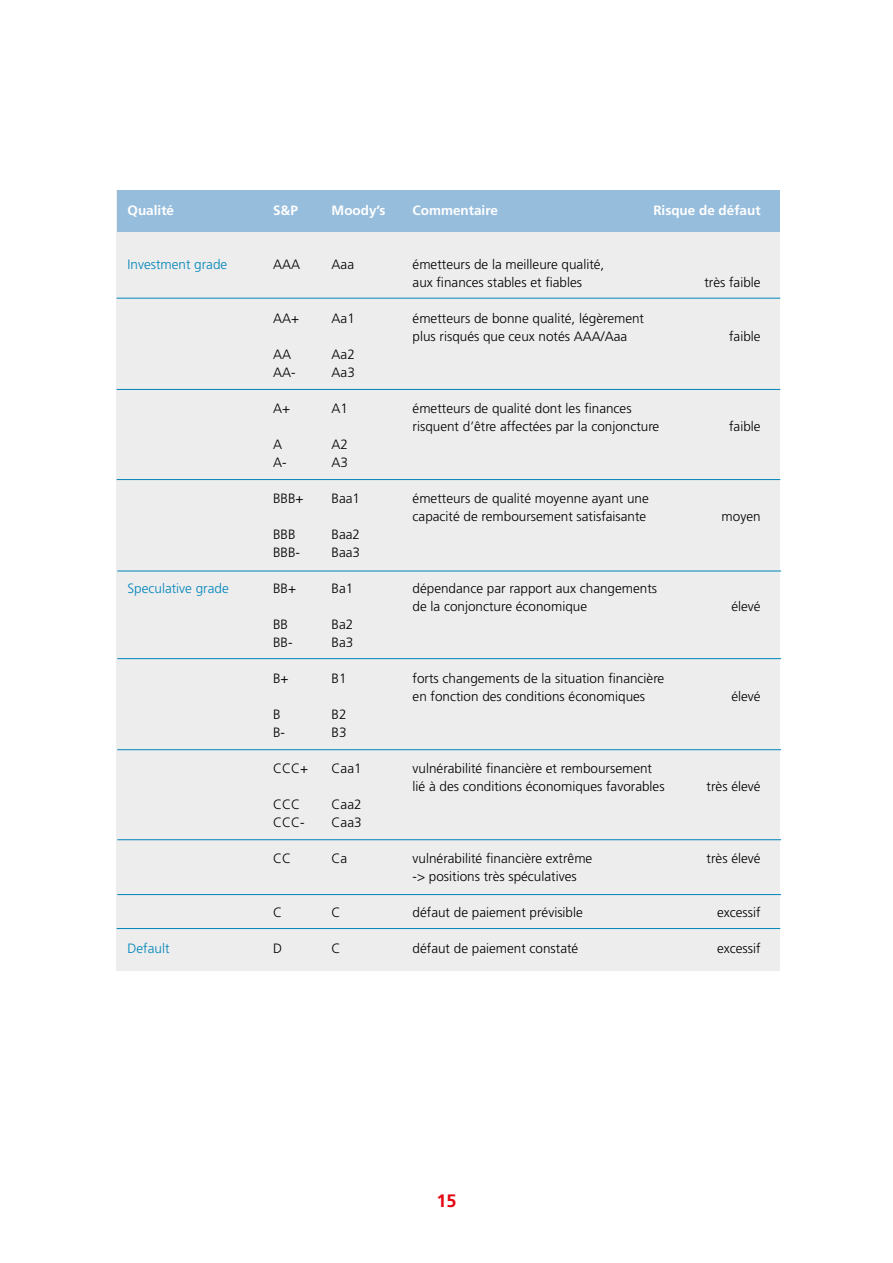
<style>
.page{position:relative;width:893px;height:1263px;background:#fff}
.page>*{position:absolute;margin:0;border:0;box-sizing:border-box;transform-origin:0 0}
.t1{font:700 18px "Frutiger";color:#e30613}
.t2{font:300 13.5px "Frutiger";color:#000}
.t3{font:700 13.5px "Frutiger";color:#fff}
.t4{font:300 13.5px "Frutiger";color:#0085b9}
</style>
<div class="page">
<div style="left:117px;top:190px;width:663px;height:781px;background:#ededed"></div>
<div style="left:117px;top:190px;width:662px;height:42px;background:#97bddd"></div>
<hr style="left:117px;top:298px;width:663px;height:1px;background:#0085b9">
<hr style="left:117px;top:389px;width:663px;height:1px;background:#0085b9">
<hr style="left:117px;top:479px;width:663px;height:1px;background:#0085b9">
<hr style="left:117px;top:571px;width:664px;height:1px;background:#0085b9">
<hr style="left:117px;top:658px;width:664px;height:1px;background:#0085b9">
<hr style="left:117px;top:749px;width:664px;height:1px;background:#0085b9">
<hr style="left:117px;top:839px;width:664px;height:1px;background:#0085b9">
<hr style="left:117px;top:894px;width:664px;height:1px;background:#0085b9">
<hr style="left:117px;top:928px;width:663px;height:1px;background:#0085b9">
<p class="t3" style="left:128px;top:203px;width:48px">Qualité</p>
<p class="t3" style="left:273px;top:203px;width:26px">S&amp;P</p>
<p class="t3" style="left:332px;top:203px;width:55px">Moody’s</p>
<p class="t3" style="left:413px;top:203px;width:87px">Commentaire</p>
<p class="t3" style="left:653px;top:203px;width:109px">Risque de défaut</p>
<p class="t4" style="left:128px;top:257px;width:101px">Investment grade</p>
<p class="t2" style="left:273px;top:257px;width:29px">AAA</p>
<p class="t2" style="left:332px;top:257px;width:24px">Aaa</p>
<p class="t2" style="left:413px;top:257px;width:193px">émetteurs de la meilleure qualité,</p>
<p class="t2" style="left:413px;top:275px;width:171px">aux finances stables et fiables</p>
<p class="t2" style="left:704px;top:275px;width:58px">très faible</p>
<p class="t2" style="left:273px;top:311px;width:28px">AA+</p>
<p class="t2" style="left:332px;top:311px;width:25px">Aa1</p>
<p class="t2" style="left:413px;top:311px;width:233px">émetteurs de bonne qualité, légèrement</p>
<p class="t2" style="left:413px;top:329px;width:216px">plus risqués que ceux notés AAA/Aaa</p>
<p class="t2" style="left:729px;top:329px;width:33px">faible</p>
<p class="t2" style="left:273px;top:347px;width:20px">AA</p>
<p class="t2" style="left:332px;top:347px;width:25px">Aa2</p>
<p class="t2" style="left:273px;top:365px;width:24px">AA-</p>
<p class="t2" style="left:332px;top:365px;width:25px">Aa3</p>
<p class="t2" style="left:273px;top:401px;width:19px">A+</p>
<p class="t2" style="left:332px;top:401px;width:18px">A1</p>
<p class="t2" style="left:413px;top:401px;width:221px">émetteurs de qualité dont les finances</p>
<p class="t2" style="left:413px;top:419px;width:248px">risquent d’être affectées par la conjoncture</p>
<p class="t2" style="left:729px;top:419px;width:33px">faible</p>
<p class="t2" style="left:273px;top:437px;width:11px">A</p>
<p class="t2" style="left:332px;top:437px;width:18px">A2</p>
<p class="t2" style="left:273px;top:455px;width:15px">A-</p>
<p class="t2" style="left:332px;top:455px;width:18px">A3</p>
<p class="t2" style="left:273px;top:491px;width:32px">BBB+</p>
<p class="t2" style="left:332px;top:491px;width:30px">Baa1</p>
<p class="t2" style="left:413px;top:491px;width:238px">émetteurs de qualité moyenne ayant une</p>
<p class="t2" style="left:413px;top:509px;width:235px">capacité de remboursement satisfaisante</p>
<p class="t2" style="left:722px;top:509px;width:41px">moyen</p>
<p class="t2" style="left:273px;top:527px;width:24px">BBB</p>
<p class="t2" style="left:332px;top:527px;width:30px">Baa2</p>
<p class="t2" style="left:273px;top:545px;width:29px">BBB-</p>
<p class="t2" style="left:332px;top:545px;width:30px">Baa3</p>
<p class="t4" style="left:128px;top:581px;width:103px">Speculative grade</p>
<p class="t2" style="left:273px;top:581px;width:25px">BB+</p>
<p class="t2" style="left:332px;top:581px;width:23px">Ba1</p>
<p class="t2" style="left:413px;top:581px;width:246px">dépendance par rapport aux changements</p>
<p class="t2" style="left:413px;top:599px;width:176px">de la conjoncture économique</p>
<p class="t2" style="left:731px;top:599px;width:31px">élevé</p>
<p class="t2" style="left:273px;top:617px;width:17px">BB</p>
<p class="t2" style="left:332px;top:617px;width:23px">Ba2</p>
<p class="t2" style="left:273px;top:635px;width:21px">BB-</p>
<p class="t2" style="left:332px;top:635px;width:23px">Ba3</p>
<p class="t2" style="left:273px;top:671px;width:17px">B+</p>
<p class="t2" style="left:332px;top:671px;width:17px">B1</p>
<p class="t2" style="left:413px;top:671px;width:253px">forts changements de la situation financière</p>
<p class="t2" style="left:413px;top:689px;width:234px">en fonction des conditions économiques</p>
<p class="t2" style="left:731px;top:689px;width:31px">élevé</p>
<p class="t2" style="left:273px;top:707px;width:9px">B</p>
<p class="t2" style="left:332px;top:707px;width:17px">B2</p>
<p class="t2" style="left:273px;top:725px;width:14px">B-</p>
<p class="t2" style="left:332px;top:725px;width:17px">B3</p>
<p class="t2" style="left:273px;top:761px;width:37px">CCC+</p>
<p class="t2" style="left:332px;top:761px;width:32px">Caa1</p>
<p class="t2" style="left:413px;top:761px;width:241px">vulnérabilité financière et remboursement</p>
<p class="t2" style="left:413px;top:779px;width:254px">lié à des conditions économiques favorables</p>
<p class="t2" style="left:707px;top:779px;width:55px">très élevé</p>
<p class="t2" style="left:273px;top:797px;width:29px">CCC</p>
<p class="t2" style="left:332px;top:797px;width:32px">Caa2</p>
<p class="t2" style="left:273px;top:815px;width:33px">CCC-</p>
<p class="t2" style="left:332px;top:815px;width:32px">Caa3</p>
<p class="t2" style="left:273px;top:851px;width:20px">CC</p>
<p class="t2" style="left:332px;top:851px;width:17px">Ca</p>
<p class="t2" style="left:413px;top:851px;width:181px">vulnérabilité financière extrême</p>
<p class="t2" style="left:707px;top:851px;width:55px">très élevé</p>
<p class="t2" style="left:413px;top:869px;width:166px">-&gt; positions très spéculatives</p>
<p class="t2" style="left:273px;top:905px;width:11px">C</p>
<p class="t2" style="left:332px;top:905px;width:11px">C</p>
<p class="t2" style="left:413px;top:905px;width:172px">défaut de paiement prévisible</p>
<p class="t2" style="left:717px;top:905px;width:45px">excessif</p>
<p class="t4" style="left:128px;top:941px;width:43px">Default</p>
<p class="t2" style="left:273px;top:941px;width:11px">D</p>
<p class="t2" style="left:332px;top:941px;width:11px">C</p>
<p class="t2" style="left:413px;top:941px;width:167px">défaut de paiement constaté</p>
<p class="t2" style="left:717px;top:941px;width:45px">excessif</p>
<h1 class="t1" style="left:436px;top:1190px;width:22px">15</h1>
</div>
